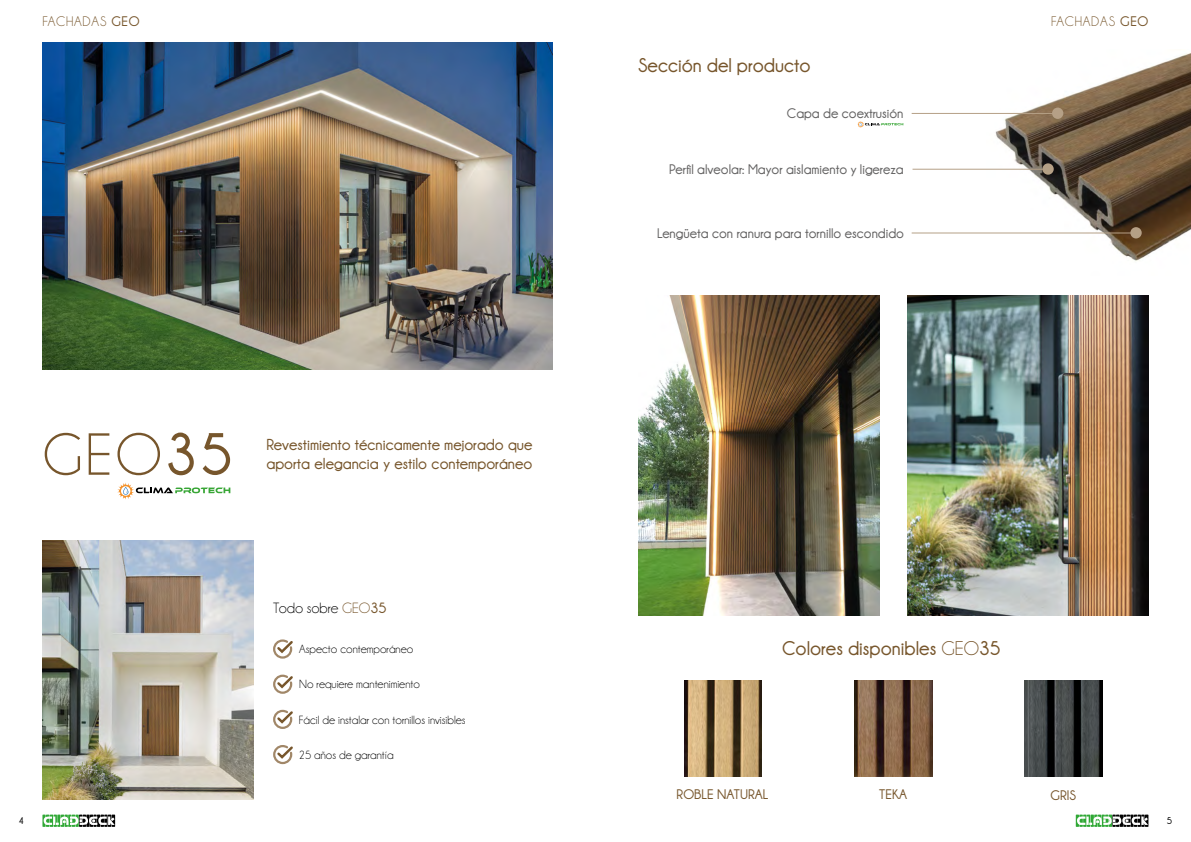
<style>
.page{position:relative;width:1191px;height:842px;background:#fff}
.page>*{position:absolute;margin:0;border:0;box-sizing:border-box;transform-origin:0 0}
.t1{font:60px "Champagne&Limousines";color:#77562c}
.t2{font:700 20px "Champagne&Limousines";color:#77562c}
.t3{font:700 16px/19.2px "Champagne&Limousines";color:#77562c}
.t4{font:15px "Champagne&Limousines";color:#000}
.t5{font:700 14px "Champagne&Limousines";color:#646363}
.t6{font:14px "Champagne&Limousines";letter-spacing:.05em;color:#77562c}
.t7{font:700 14px "Champagne&Limousines";color:#77562c}
.t8{font:12px "Champagne&Limousines";color:#000}
.t9{font:700 10px "Champagne&Limousines";color:#000}
.s1{font-weight:700}
.s2{color:#77562c}
.s3{font-weight:700;color:#77562c}
.s4{font-weight:400}
</style>
<div class="page">
<img style="left:986px;top:52px;width:205px;height:209px">
<img style="left:42px;top:43px;width:511px;height:327px">
<img style="left:43px;top:540px;width:210px;height:259px">
<svg style="left:273px;top:639px;width:20px;height:20px"></svg>
<svg style="left:273px;top:674px;width:20px;height:20px"></svg>
<svg style="left:273px;top:709px;width:20px;height:20px"></svg>
<svg style="left:273px;top:745px;width:20px;height:20px"></svg>
<div style="left:1052px;top:108px;width:11px;height:11px;background:#b5a086;border-radius:50%"></div>
<hr style="left:911px;top:113px;width:151px;height:1px;background:#b5a086">
<div style="left:1042px;top:163px;width:11px;height:12px;background:#b5a086;border-radius:50%"></div>
<hr style="left:912px;top:169px;width:139px;height:1px;background:#b5a086">
<div style="left:1130px;top:227px;width:11px;height:11px;background:#b5a086;border-radius:50%"></div>
<hr style="left:911px;top:232px;width:223px;height:1px;background:#b5a086">
<img style="left:638px;top:296px;width:510px;height:320px">
<img style="left:1024px;top:680px;width:78px;height:97px">
<img style="left:684px;top:680px;width:77px;height:97px">
<img style="left:854px;top:680px;width:78px;height:97px">
<div style="left:880px;top:285px;width:27px;height:343px;background:#fff"></div>
<svg style="left:42px;top:814px;width:4px;height:13px"></svg>
<svg style="left:43px;top:814px;width:72px;height:13px"></svg>
<svg style="left:1075px;top:814px;width:4px;height:13px"></svg>
<svg style="left:1076px;top:814px;width:72px;height:13px"></svg>
<svg style="left:117px;top:482px;width:113px;height:17px"></svg>
<svg style="left:857px;top:121px;width:46px;height:7px"></svg>
<p class="t6" style="left:43px;top:13px;width:99px">FACHADAS <span class="s1">GEO</span></p>
<p class="t6" style="left:1051px;top:13px;width:99px">FACHADAS <span class="s1">GEO</span></p>
<h2 class="t2" style="left:638px;top:54px;width:174px">Sección del producto</h2>
<p class="t5" style="left:787px;top:106px;width:118px">Capa de coextrusión</p>
<p class="t5" style="left:669px;top:161px;width:236px">Perfil alveolar: Mayor aislamiento y ligereza</p>
<h1 class="t1" style="left:43px;top:420px;width:192px">GEO<span class="s1">35</span></h1>
<h3 class="t3" style="left:266px;top:435px;width:267px">Revestimiento técnicamente mejorado que aporta elegancia y estilo contemporáneo</h3>
<p class="t4" style="left:273px;top:599px;width:115px">Todo sobre <span class="s2">GEO</span><span class="s3">35</span></p>
<p class="t8" style="left:299px;top:642px;width:116px">Aspecto contemporáneo</p>
<p class="t8" style="left:299px;top:677px;width:122px">No requiere mantenimiento</p>
<p class="t8" style="left:299px;top:713px;width:168px">Fácil de instalar con tornillos invisibles</p>
<p class="t8" style="left:299px;top:748px;width:96px">25 años de garantía</p>
<p class="t5" style="left:657px;top:225px;width:248px">Lengüeta con ranura para tornillo escondido</p>
<h2 class="t2" style="left:782px;top:637px;width:220px">Colores disponibles <span class="s4">GEO</span>35</h2>
<p class="t7" style="left:676px;top:787px;width:93px">ROBLE NATURAL</p>
<p class="t7" style="left:879px;top:787px;width:29px">TEKA</p>
<p class="t7" style="left:1050px;top:787px;width:27px">GRIS</p>
<p class="t9" style="left:19px;top:815px;width:7px">4</p>
<p class="t9" style="left:1167px;top:815px;width:7px">5</p>
</div>
